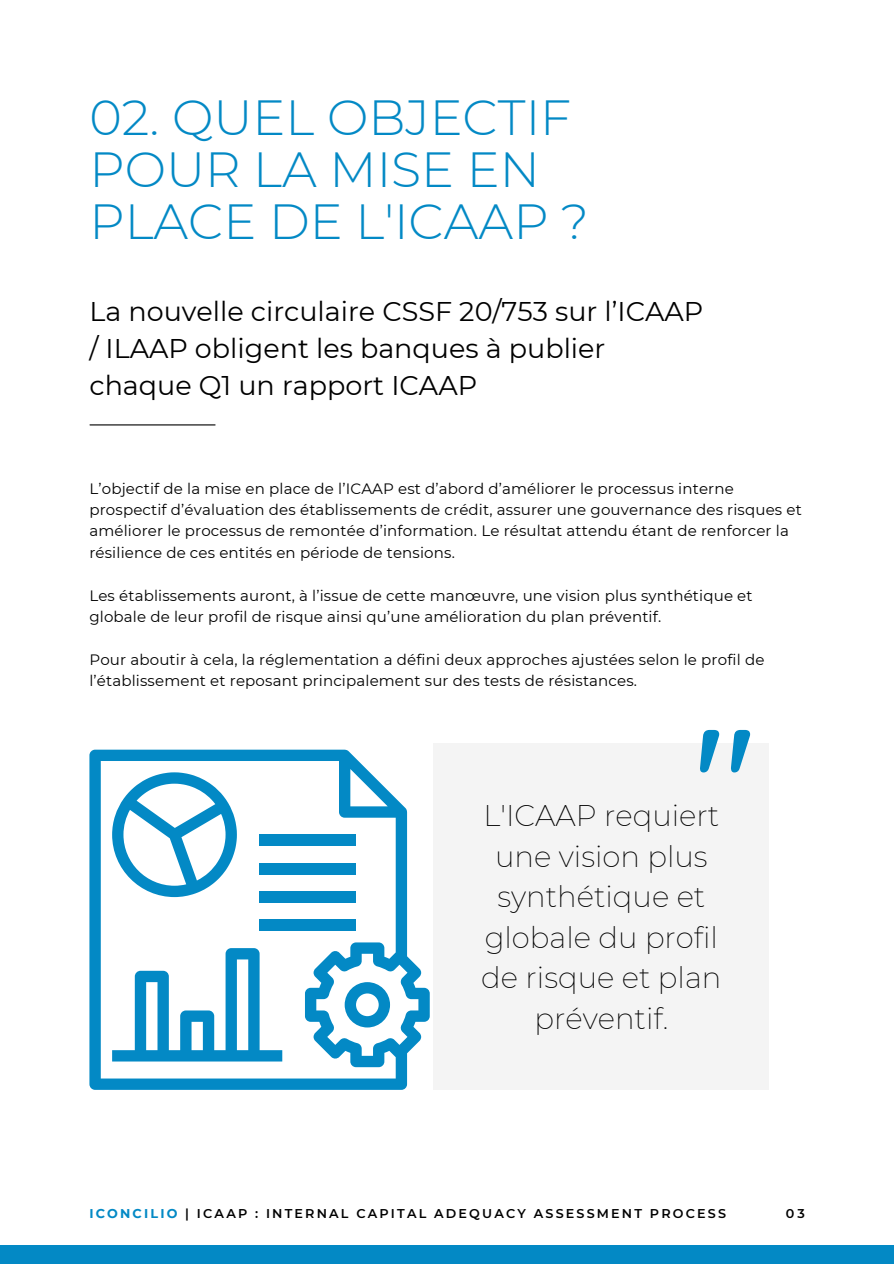
<style>
.page{position:relative;width:894px;height:1264px;background:#fff}
.page>*{position:absolute;margin:0;border:0;box-sizing:border-box;transform-origin:0 0}
.t1{font:500 149.25px "Quicksand";color:#0389c5}
.t2{font:300 49.2px/51.8px "Montserrat";color:#0389c5}
.t3{font:200 29.25px/40.5px "Montserrat";color:#000;text-align:center}
.t4{font:27px/37.2px "Montserrat";color:#000}
.t5{font:15px/21.5px "Montserrat";letter-spacing:.01em;color:#000}
.t6{font:600 12.75px "Montserrat";letter-spacing:.17em;color:#000}
.s1{font-weight:700;color:#0389c5}
</style>
<div class="page">
<div style="left:0;top:1244px;width:893px;height:19px;background:#0389c5"></div>
<hr style="left:90px;top:424px;width:125px;height:1px;background:#000">
<div style="left:433px;top:743px;width:335px;height:346px;background:#f4f4f4"></div>
<svg style="left:89px;top:749px;width:340px;height:340px"></svg>
<p class="t2" style="left:89px;top:92px;width:501px">02. QUEL OBJECTIF<br>POUR LA MISE EN<br>PLACE DE L'ICAAP ?</p>
<p class="t4" style="left:89px;top:292px;width:615px">La nouvelle circulaire CSSF 20/753 sur l’ICAAP / ILAAP obligent les banques à publier chaque Q1 un rapport ICAAP</p>
<p class="t5" style="left:89px;top:477px;width:713px">L’objectif de la mise en place de l’ICAAP est d’abord d’améliorer le processus interne prospectif d’évaluation des établissements de crédit, assurer une gouvernance des risques et améliorer le processus de remontée d’information. Le résultat attendu étant de renforcer la résilience de ces entités en période de tensions.</p>
<p class="t5" style="left:89px;top:584px;width:664px">Les établissements auront, à l’issue de cette manœuvre, une vision plus synthétique et globale de leur profil de risque ainsi qu’une amélioration du plan préventif.</p>
<p class="t5" style="left:89px;top:648px;width:676px">Pour aboutir à cela, la réglementation a défini deux approches ajustées selon le profil de l’établissement et reposant principalement sur des tests de résistances.</p>
<p class="t1" style="left:694px;top:685px;width:63px">"</p>
<p class="t3" style="left:481px;top:795px;width:241px">L'ICAAP requiert une vision plus synthétique et globale du profil de risque et plan préventif.</p>
<p class="t6" style="left:89px;top:1205px;width:638px"><span class="s1">ICONCILIO</span> | ICAAP : INTERNAL CAPITAL ADEQUACY ASSESSMENT PROCESS</p>
<p class="t6" style="left:785px;top:1205px;width:21px">03</p>
</div>
